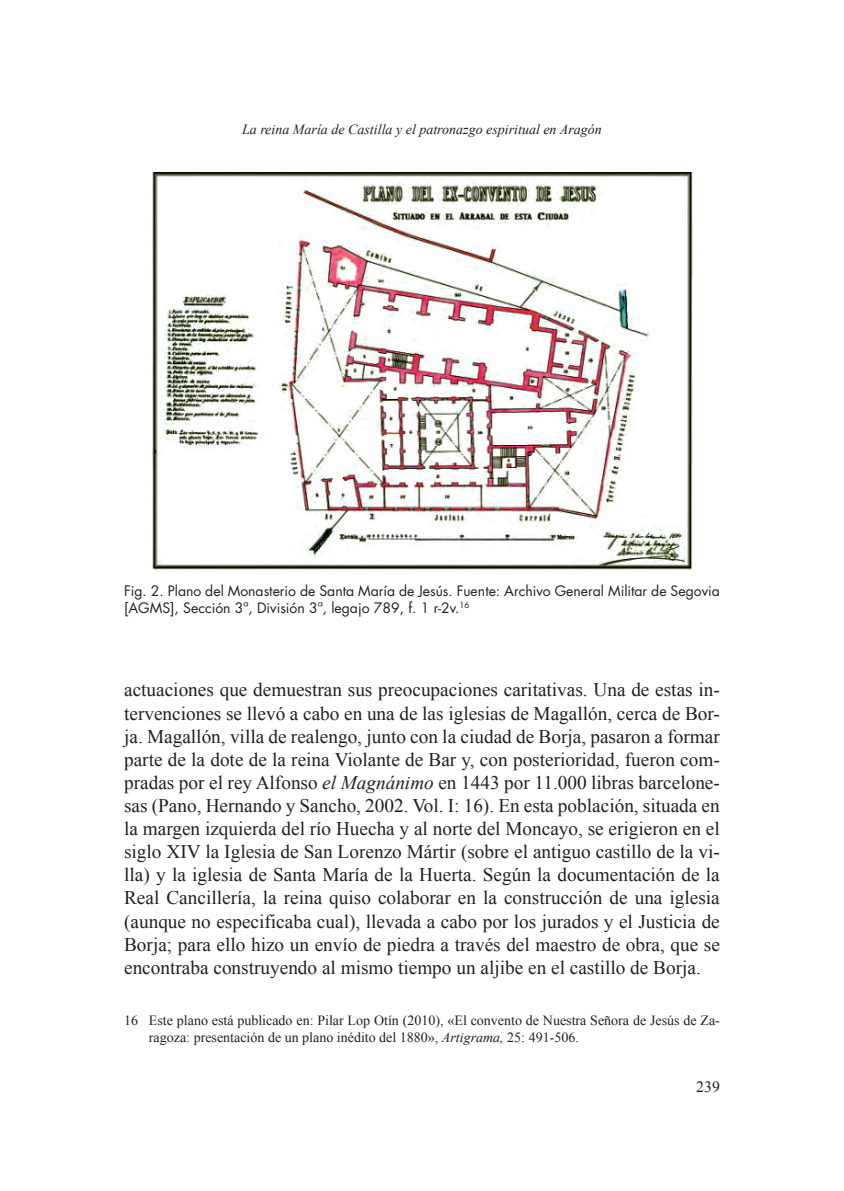
<style>
.page{position:relative;width:844px;height:1191px;background:#fff}
.page>*{position:absolute;margin:0;border:0;box-sizing:border-box;transform-origin:0 0}
.t1{font:19.25px/23.1px "Times New Roman";color:#231f20;text-align:justify}
.t2{font:15.75px "Times New Roman";color:#231f20}
.t3{font:14px/16.8px "Times New Roman";color:#231f20}
.t4{font:14px/16.8px "Futura Std";color:#231f20}
.t5{font:italic 14px "Times New Roman";color:#231f20}
.s1{font-style:italic}
</style>
<div class="page">
<img style="left:152px;top:172px;width:540px;height:397px">
<p class="t5" style="left:242px;top:119px;width:361px">La reina María de Castilla y el patronazgo espiritual en Aragón</p>
<p class="t4" style="left:124px;top:582px;width:597px">Fig. 2. Plano del Monasterio de Santa María de Jesús. Fuente: Archivo General Militar de Segovia [AGMS], Sección 3ª, División 3ª, legajo 789, f. 1 r-2v.<sup>16</sup></p>
<p class="t1" style="left:124px;top:678px;width:597px">actuaciones que demuestran sus preocupaciones caritativas. Una de estas in&shy;tervenciones se llevó a cabo en una de las iglesias de Magallón, cerca de Bor&shy;ja. Magallón, villa de realengo, junto con la ciudad de Borja, pasaron a formar parte de la dote de la reina Violante de Bar y, con posterioridad, fueron com&shy;pradas por el rey Alfonso <span class="s1">el Magnánimo</span> en 1443 por 11.000 libras barcelone&shy;sas (Pano, Hernando y Sancho, 2002. Vol. I: 16). En esta población, situada en la margen izquierda del río Huecha y al norte del Moncayo, se erigieron en el siglo XIV la Iglesia de San Lorenzo Mártir (sobre el antiguo castillo de la vi&shy;lla) y la iglesia de Santa María de la Huerta. Según la documentación de la Real Cancillería, la reina quiso colaborar en la construcción de una iglesia (aunque no especificaba cual), llevada a cabo por los jurados y el Justicia de Borja; para ello hizo un envío de piedra a través del maestro de obra, que se encontraba construyendo al mismo tiempo un aljibe en el castillo de Borja.</p>
<p class="t3" style="left:149px;top:1012px;width:572px;text-indent:-25px">16 Este plano está publicado en: Pilar Lop Otín (2010), «El convento de Nuestra Señora de Jesús de Za&shy;ragoza: presentación de un plano inédito del 1880», <span class="s1">Artigrama,</span> 25: 491-506.</p>
<p class="t2" style="left:696px;top:1075px;width:25px">239</p>
</div>
